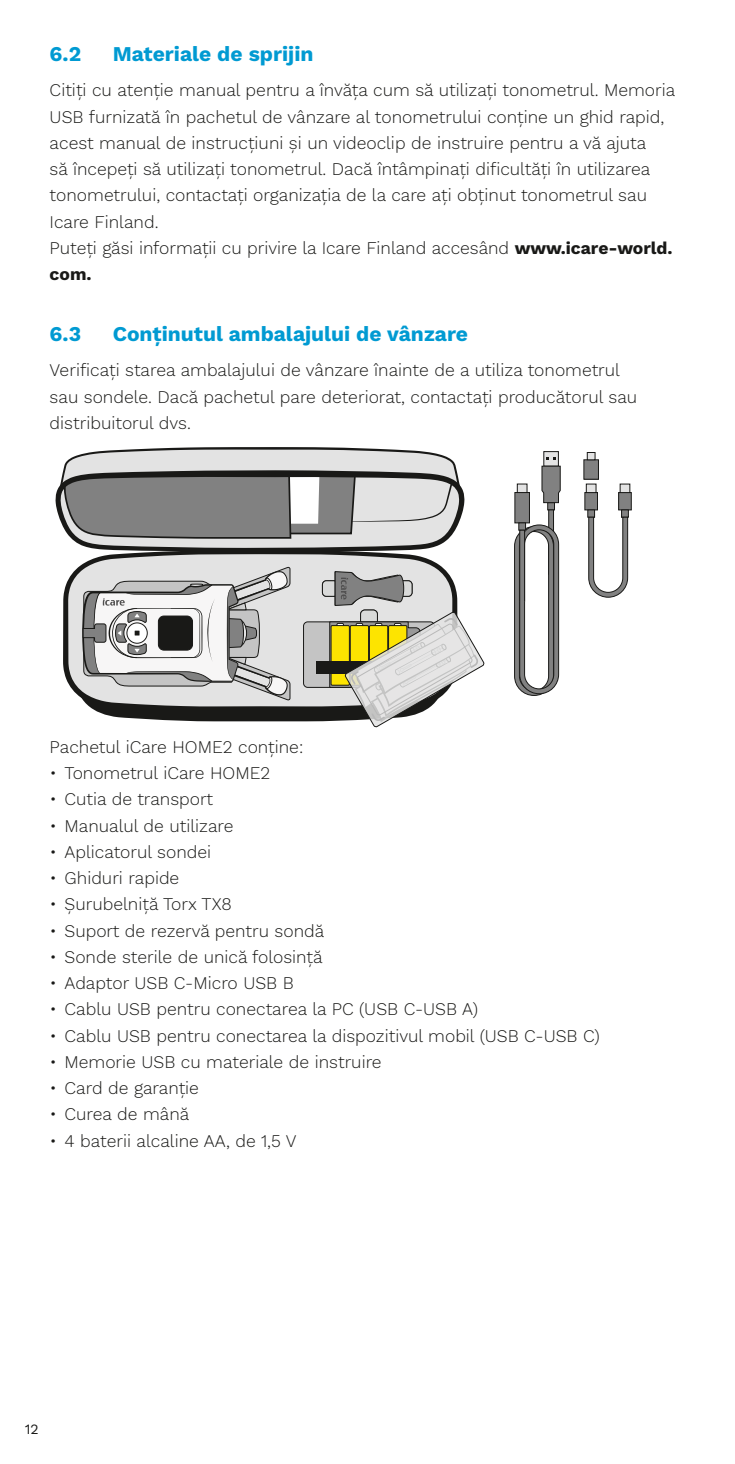
<style>
.page{position:relative;width:735px;height:1464px;background:#fff}
.page>*{position:absolute;margin:0;border:0;box-sizing:border-box;transform-origin:0 0}
.t1{font:700 21px "Work Sans";color:#009ad2}
.Body_text{font:300 17.5px/26.2px "Work Sans";color:#191917}
.t2{font:14.7px "Arial";color:#191917}
.t3{font:14px "Work Sans";color:#191917}
.s1{font-weight:700}
</style>
<div class="page">
<svg style="left:55px;top:447px;width:410px;height:103px;background:#a7a7a7"></svg>
<svg style="left:101px;top:713px;width:201px;height:8px;background:#373735"></svg>
<svg style="left:63px;top:550px;width:382px;height:163px;background:#aaa"></svg>
<svg style="left:302px;top:570px;width:182px;height:158px"></svg>
<svg style="left:82px;top:567px;width:209px;height:134px"></svg>
<div style="left:543px;top:451px;width:15px;height:15px;background:#e3e3e3"></div>
<div style="left:543px;top:451px;width:15px;height:15px;border:1px solid #191917"></div>
<div style="left:547px;top:502px;width:7px;height:8px;background:#818181"></div>
<div style="left:547px;top:502px;width:7px;height:8px;border:1px solid #191917"></div>
<div style="left:548px;top:510px;width:5px;height:64px;background:#818181"></div>
<div style="left:548px;top:509px;width:5px;height:65px;border:1px solid #191917"></div>
<svg style="left:541px;top:457px;width:19px;height:46px"></svg>
<svg style="left:514px;top:524px;width:45px;height:172px"></svg>
<div style="left:514px;top:492px;width:15px;height:31px;background:#818181"></div>
<div style="left:517px;top:484px;width:9px;height:8px;background:#e3e3e3"></div>
<div style="left:516px;top:483px;width:11px;height:10px;border:1px solid #191917"></div>
<div style="left:518px;top:523px;width:7px;height:7px;background:#818181"></div>
<div style="left:518px;top:522px;width:7px;height:8px;border:1px solid #191917"></div>
<svg style="left:519px;top:530px;width:5px;height:72px"></svg>
<div style="left:583px;top:460px;width:15px;height:19px;background:#818181"></div>
<div style="left:587px;top:452px;width:7px;height:8px;background:#e3e3e3"></div>
<div style="left:586px;top:452px;width:9px;height:8px;border:1px solid #191917"></div>
<div style="left:584px;top:492px;width:13px;height:18px;background:#818181"></div>
<div style="left:587px;top:510px;width:7px;height:7px;background:#818181"></div>
<div style="left:587px;top:509px;width:7px;height:8px;border:1px solid #191917"></div>
<div style="left:618px;top:492px;width:13px;height:18px;background:#818181"></div>
<div style="left:618px;top:492px;width:13px;height:18px;border:1px solid #191917"></div>
<div style="left:621px;top:510px;width:7px;height:7px;background:#818181"></div>
<div style="left:620px;top:509px;width:8px;height:8px;border:1px solid #191917"></div>
<svg style="left:587px;top:516px;width:41px;height:82px"></svg>
<div style="left:586px;top:484px;width:9px;height:8px;background:#e3e3e3"></div>
<div style="left:585px;top:483px;width:11px;height:10px;border:1px solid #191917"></div>
<div style="left:619px;top:484px;width:10px;height:8px;background:#e3e3e3"></div>
<div style="left:619px;top:483px;width:11px;height:10px;border:1px solid #191917"></div>
<p class="t1" style="left:50px;top:38px;width:33px">6.2</p>
<p class="t1" style="left:113px;top:38px;width:202px">Materiale de sprijin</p>
<p class="Body_text" style="left:50px;top:76px;width:626px">Citiți cu atenție manual pentru a învăța cum să utilizați tonometrul. Memoria USB furnizată în pachetul de vânzare al tonometrului conține un ghid rapid, acest manual de instrucțiuni și un videoclip de instruire pentru a vă ajuta<br>să începeți să utilizați tonometrul. Dacă întâmpinați dificultăți în utilizarea tonometrului, contactați organizația de la care ați obținut tonometrul sau Icare Finland.<br>Puteți găsi informații cu privire la Icare Finland accesând <span class="s1">www.icare-world. com.</span></p>
<p class="t1" style="left:50px;top:318px;width:33px">6.3</p>
<p class="t1" style="left:113px;top:318px;width:356px">Conținutul ambalajului de vânzare</p>
<p class="Body_text" style="left:50px;top:356px;width:588px">Verificați starea ambalajului de vânzare înainte de a utiliza tonometrul sau sondele. Dacă pachetul pare deteriorat, contactați producătorul sau distribuitorul dvs.</p>
<p class="Body_text" style="left:50px;top:733px;width:255px">Pachetul iCare HOME2 conține:</p>
<p class="t2" style="left:240px;top:752px;width:56px;rotate:90deg">AA/LR6</p>
<p class="Body_text" style="left:50px;top:759px;width:222px">• Tonometrul iCare HOME2</p>
<p class="Body_text" style="left:50px;top:785px;width:165px">• Cutia de transport</p>
<p class="Body_text" style="left:50px;top:811px;width:185px">• Manualul de utilizare</p>
<p class="Body_text" style="left:50px;top:838px;width:163px">• Aplicatorul sondei</p>
<p class="Body_text" style="left:50px;top:864px;width:131px">• Ghiduri rapide</p>
<p class="Body_text" style="left:50px;top:890px;width:184px">• Șurubelniță Torx TX8</p>
<p class="Body_text" style="left:50px;top:916px;width:276px">• Suport de rezervă pentru sondă</p>
<p class="Body_text" style="left:50px;top:943px;width:274px">• Sonde sterile de unică folosință</p>
<p class="Body_text" style="left:50px;top:969px;width:245px">• Adaptor USB C-Micro USB B</p>
<p class="Body_text" style="left:50px;top:995px;width:429px">• Cablu USB pentru conectarea la PC (USB C-USB A)</p>
<p class="Body_text" style="left:50px;top:1021px;width:551px">• Cablu USB pentru conectarea la dispozitivul mobil (USB C-USB C)</p>
<p class="Body_text" style="left:50px;top:1048px;width:333px">• Memorie USB cu materiale de instruire</p>
<p class="Body_text" style="left:50px;top:1074px;width:151px">• Card de garanție</p>
<p class="Body_text" style="left:50px;top:1100px;width:141px">• Curea de mână</p>
<p class="Body_text" style="left:50px;top:1126px;width:248px">• 4 baterii alcaline AA, de 1,5 V</p>
<p class="t3" style="left:25px;top:1421px;width:15px">12</p>
</div>
